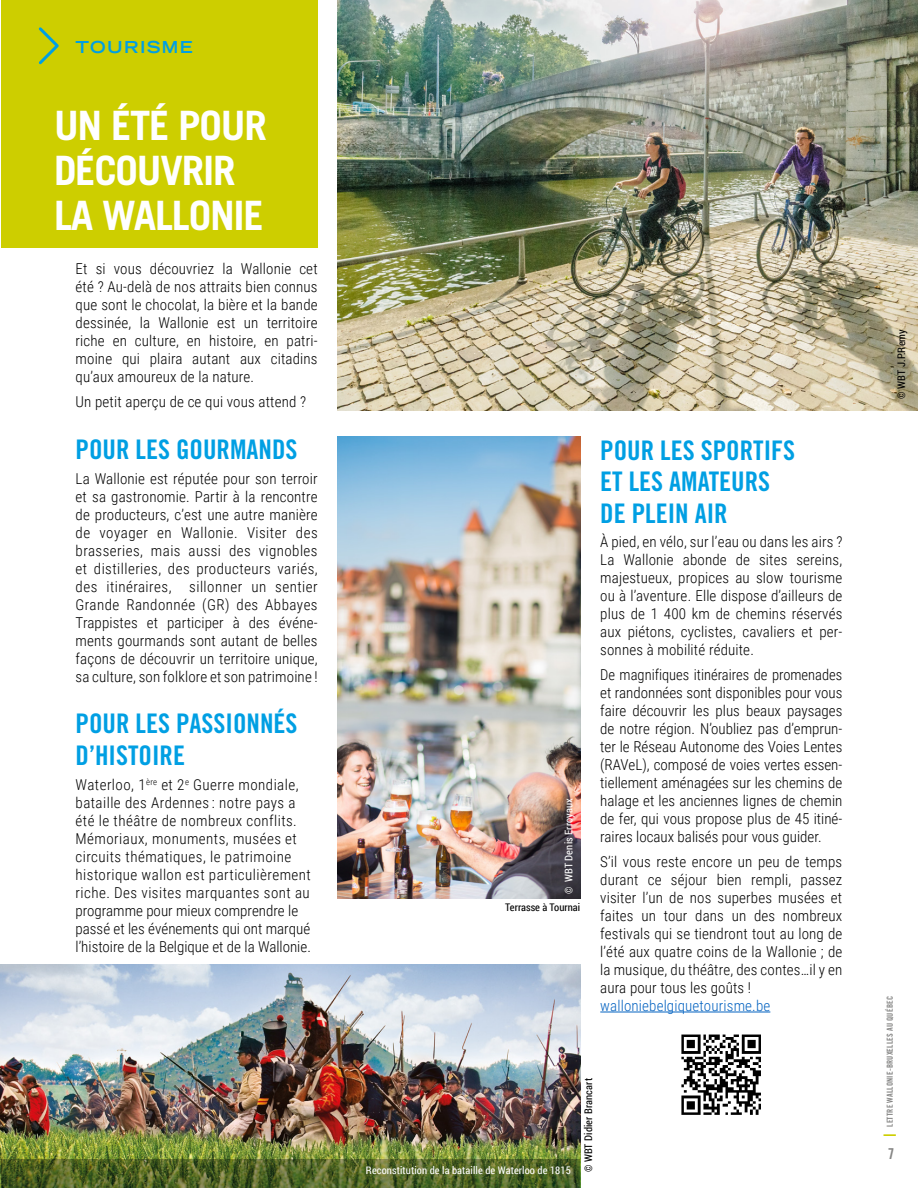
<style>
.page{position:relative;width:918px;height:1188px;background:#fff}
.page>*{position:absolute;margin:0;border:0;box-sizing:border-box;transform-origin:0 0}
._1__Grand_titre{font:700 40.5px/45px "Trade Gothic";letter-spacing:-.03em;color:#fff}
.Sous-titre_Grand_tit{font:27px/31.5px "Trade Gothic Bold Cond Twenty";color:#009fe3}
.Texte_de_base_justif{font:27px/31.5px "Trade Gothic Bold Cond Twenty";color:#009fe3}
._2__THEME{font:700 expanded 16.5px "Trade Gothic LH";letter-spacing:.08em;color:#009fe3}
.Texte_de_base_justif-2{font:300 15px/18px "Roboto Condensed";letter-spacing:.01em;color:#000;text-align:justify}
.Texte_de_base_justif-3{font:300 15px/18px "Roboto Condensed";letter-spacing:.03em;color:#000}
.Texte_de_base_justif-4{font:300 15px "Roboto Condensed";letter-spacing:.01em;color:#0563c1}
.t1{font:15px "Trade Gothic Bold Cond Twenty";color:#858584}
.Légende_blanc{font:10.5px "Roboto Condensed";letter-spacing:.01em;color:#fff}
.Légende_blanc-2{font:10.5px "Roboto Condensed";letter-spacing:.01em;color:#000}
.Légende_photo{font:10.5px "Roboto Condensed";color:#000}
.t2{font:8.25px "Trade Gothic Bold Cond Twenty";letter-spacing:.025em;color:#858584}
.s1{font-family:"Trade Gothic LT Bold Cond Twenty";font-size:16.5px;color:#cdce00}
.s2{font-family:"Trade Gothic LT Bold Cond Twenty"}
</style>
<div class="page">
<img style="left:0;top:964px;width:580px;height:224px">
<svg style="left:1px;top:1160px;width:579px;height:28px;background:#516427"></svg>
<div style="left:1px;top:0;width:317px;height:248px;background:#cdce00"></div>
<img style="left:338px;top:0;width:580px;height:411px">
<img style="left:338px;top:436px;width:242px;height:463px">
<svg style="left:38px;top:27px;width:21px;height:38px"></svg>
<hr style="left:600px;top:1012px;width:170px;height:1px;background:#0563c1">
<img style="left:681px;top:1034px;width:80px;height:81px">
<p class="_2__THEME" style="left:76px;top:36px;width:118px">TOURISME</p>
<p class="_1__Grand_titre" style="left:54px;top:102px;width:214px">UN ÉTÉ POUR<br>DÉCOUVRIR<br>LA WALLONIE</p>
<p class="Texte_de_base_justif-2" style="left:76px;top:259px;width:244px">Et si vous découvriez la Wallonie cet été ? Au-delà de nos attraits bien connus que sont le chocolat, la bière et la bande dessinée, la Wallonie est un territoire riche en culture, en histoire, en patri&shy;moine qui plaira autant aux citadins qu’aux amoureux de la nature.</p>
<p class="Texte_de_base_justif-2" style="left:76px;top:392px;width:232px">Un petit aperçu de ce qui vous attend ?</p>
<p class="Sous-titre_Grand_tit" style="left:76px;top:433px;width:223px">POUR LES GOURMANDS</p>
<p class="Texte_de_base_justif-2" style="left:76px;top:469px;width:244px">La Wallonie est réputée pour son terroir et sa gastronomie. Partir à la rencontre de producteurs, c’est une autre manière de voyager en Wallonie. Visiter des brasseries, mais aussi des vignobles et distilleries, des producteurs variés, des itinéraires, sillonner un sentier Grande Randonnée (GR) des Abbayes Trappistes et participer à des événe&shy;ments gourmands sont autant de belles façons de découvrir un territoire unique, sa culture, son folklore et son -patrimoine !</p>
<p class="Sous-titre_Grand_tit" style="left:76px;top:708px;width:223px">POUR LES PASSIONNÉS<br>D’HISTOIRE</p>
<p class="Texte_de_base_justif-3" style="left:76px;top:775px;width:237px">Waterloo, 1<sup>ère</sup> et 2<sup>e</sup> Guerre mondiale,- -bataille des Ardennes : notre pays a été le théâtre de nombreux conflits. -Mémoriaux, monuments, musées et circuits thématiques, le patrimoine historique wallon est particulièrement riche. Des visites marquantes sont au programme pour mieux comprendre le passé et les événements qui ont marqué l’histoire de la Belgique et de la Wallonie.</p>
<p class="Légende_blanc" style="left:562px;top:894px;width:97px;rotate:-90deg">© WBT Denis Erroyaux</p>
<p class="Légende_photo" style="left:505px;top:900px;width:76px">Terrasse à Tournai</p>
<p class="Texte_de_base_justif" style="left:600px;top:434px;width:196px">POUR LES SPORTIFS<br>ET LES AMATEURS<br>DE PLEIN AIR</p>
<p class="Texte_de_base_justif-2" style="left:600px;top:533px;width:244px">À pied, en vélo, sur l’eau ou dans les airs ?<br>La Wallonie abonde de sites sereins, majestueux, propices au slow tourisme ou à l’aventure. Elle dispose d’ailleurs de plus de 1 400 km de chemins réservés aux piétons, cyclistes, cavaliers et per&shy;sonnes à mobilité réduite.</p>
<p class="Texte_de_base_justif-2" style="left:600px;top:665px;width:244px">De magnifiques itinéraires de promenades et randonnées sont disponibles pour vous faire découvrir les plus beaux paysages de notre région. N’oubliez pas d’emprun&shy;ter le Réseau Autonome des Voies Lentes -(RAVeL), composé de voies vertes essen&shy;tiellement aménagées sur les chemins de halage et les anciennes lignes de chemin de fer, qui vous propose plus de 45 itiné&shy;raires locaux balisés pour vous guider.</p>
<p class="Texte_de_base_justif-2" style="left:600px;top:852px;width:244px">S’il vous reste encore un peu de temps -durant ce séjour bien rempli, passez visiter l’un de nos superbes musées et faites un tour dans un des nombreux festivals qui se tiendront tout au long de l’été aux quatre coins de la Wallonie ; de la musique, du théâtre, des contes…il y en aura pour tous les goûts !</p>
<p class="Texte_de_base_justif-4" style="left:600px;top:995px;width:172px">walloniebelgiquetourisme.be</p>
<p class="Légende_blanc" style="left:366px;top:1163px;width:206px">Reconstitution de la bataille de Waterloo de 1815</p>
<p class="Légende_blanc-2" style="left:581px;top:1172px;width:96px;rotate:-90deg">© WBT Didier Brancart</p>
<p class="Légende_blanc-2" style="left:894px;top:399px;width:71px;rotate:-90deg">© WBT J.P.Remy</p>
<p class="t2" style="left:885px;top:1137px;width:143px;rotate:-90deg"><span class="s1">|</span> <span class="s2">LETTRE</span> WALLONIE-BRUXELLES <span class="s2">AU QUÉBEC</span></p>
<p class="t1" style="left:888px;top:1145px;width:8px">7</p>
</div>
